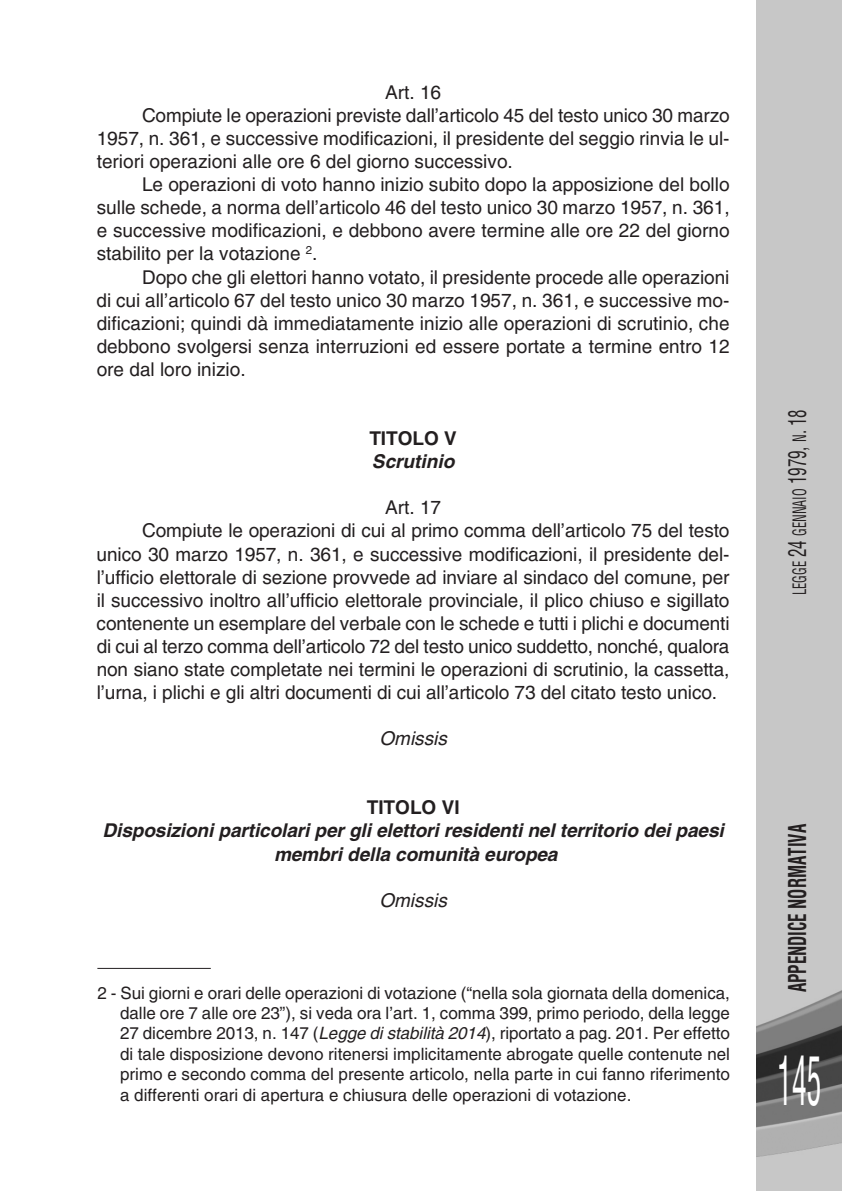
<style>
.page{position:relative;width:842px;height:1191px;background:#fff}
.page>*{position:absolute;margin:0;border:0;box-sizing:border-box;transform-origin:0 0}
.t1{font:condensed 66px "Helvetica";color:#fff;scale:.45 1}
.t2{font:700 condensed 24px "Helvetica";color:#231f20;scale:.7 1}
.t3{font:19px/23px "Helvetica";color:#231f20;text-align:justify}
.t4{font:italic 700 19px/23px "Helvetica";letter-spacing:-.005em;color:#231f20;text-align:center}
.t5{font:700 19px "Helvetica";color:#231f20}
.t6{font:italic 19px "Helvetica";color:#231f20}
.t7{font:condensed 18px "Helvetica";color:#231f20;scale:.7 1}
.t8{font:17px/20.4px "Helvetica";color:#231f20;text-align:justify}
.s1{font-style:italic}
.s2{font-size:24px}
</style>
<div class="page">
<img style="left:757px;top:0;width:85px;height:1191px">
<hr style="left:97px;top:968px;width:114px;height:1px;background:#231f20">
<p class="t3" style="left:385px;top:81px;width:57px">Art. 16</p>
<p class="t3" style="left:97px;top:104px;width:634px;text-indent:45px">Compiute le operazioni previste dall’articolo 45 del testo unico 30 marzo 1957, n. 361, e successive modificazioni, il presidente del seggio rinvia le ul&shy;teriori operazioni alle ore 6 del giorno successivo.</p>
<p class="t3" style="left:97px;top:173px;width:634px;text-indent:45px">Le operazioni di voto hanno inizio subito dopo la apposizione del bollo sulle schede, a norma dell’articolo 46 del testo unico 30 marzo 1957, n. 361, e successive modificazioni, e debbono avere termine alle ore 22 del giorno stabilito per la votazione <sup>2</sup>.</p>
<p class="t3" style="left:97px;top:265px;width:634px;text-indent:45px">Dopo che gli elettori hanno votato, il presidente procede alle operazioni di cui all’articolo 67 del testo unico 30 marzo 1957, n. 361, e successive mo&shy;dificazioni; quindi dà immediatamente inizio alle operazioni di scrutinio, che debbono svolgersi senza interruzioni ed essere portate a termine entro 12 ore dal loro inizio.</p>
<p class="t5" style="left:369px;top:427px;width:89px">TITOLO V</p>
<p class="t4" style="left:372px;top:450px;width:84px">Scrutinio</p>
<p class="t3" style="left:385px;top:496px;width:57px">Art. 17</p>
<p class="t3" style="left:97px;top:519px;width:634px;text-indent:45px">Compiute le operazioni di cui al primo comma dell’articolo 75 del testo unico 30 marzo 1957, n. 361, e successive modificazioni, il presidente del&shy;l’ufficio elettorale di sezione provvede ad inviare al sindaco del comune, per il successivo inoltro all’ufficio elettorale provinciale, il plico chiuso e sigillato contenente un esemplare del verbale con le schede e tutti i plichi e documenti di cui al terzo comma dell’articolo 72 del testo unico suddetto, nonché, qualora non siano state completate nei termini le operazioni di scrutinio, la cassetta, l’urna, i plichi e gli altri documenti di cui all’articolo 73 del citato testo unico.</p>
<p class="t6" style="left:379px;top:727px;width:69px">Omissis</p>
<p class="t5" style="left:367px;top:796px;width:94px">TITOLO VI</p>
<p class="t4" style="left:103px;top:819px;width:623px">Disposizioni particolari per gli elettori residenti nel territorio dei paesi membri della comunità europea</p>
<p class="t6" style="left:379px;top:889px;width:69px">Omissis</p>
<p class="t8" style="left:120px;top:982px;width:611px;text-indent:-23px">2 - Sui giorni e orari delle operazioni di votazione (“nella sola giornata della domenica, dalle ore 7 alle ore 23”), si veda ora l’art. 1, comma 399, primo periodo, della legge 27 dicembre 2013, n. 147 (<span class="s1">Legge di stabilità 2014</span>), riportato a pag. 201. Per effetto di tale disposizione devono ritenersi implicitamente abrogate quelle contenute nel primo e secondo comma del presente articolo, nella parte in cui fanno riferimento a differenti orari di apertura e chiusura delle operazioni di votazione.</p>
<p class="t7" style="left:789px;top:595px;width:267px;rotate:-90deg">LEGGE <span class="s2">24</span> GENNAIO <span class="s2">1979,</span> N<span class="s2">. 18</span></p>
<p class="t2" style="left:784px;top:992px;width:242px;rotate:-90deg">APPENDICE NORMATIVA</p>
<p class="t1" style="left:777px;top:1043px;width:100px">145</p>
</div>
